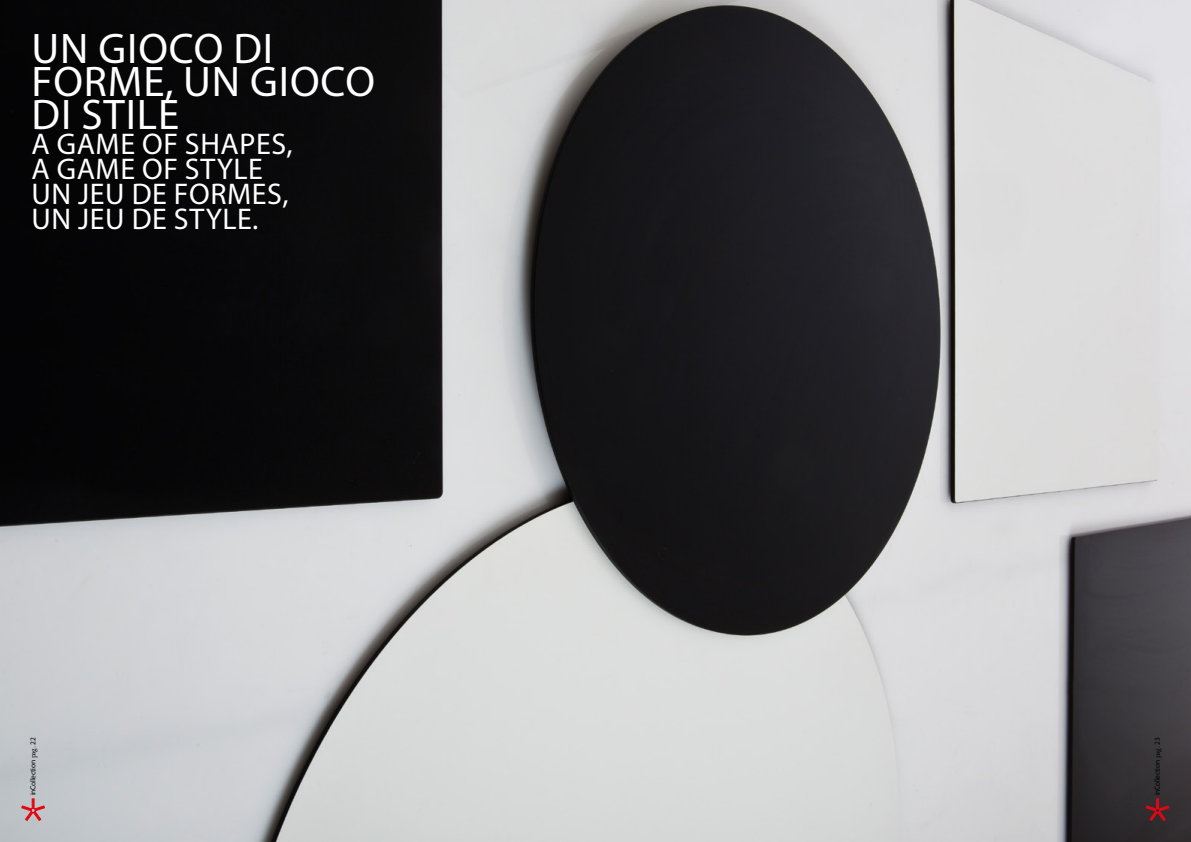
<style>
.page{position:relative;width:1191px;height:842px;background:#fff}
.page>*{position:absolute;margin:0;border:0;box-sizing:border-box;transform-origin:0 0}
.t1{font:43px/33px "Myriad Pro";letter-spacing:.02em;color:#fff}
.t2{font:30px/25px "Myriad Pro";letter-spacing:.02em;color:#fff}
.t3{font:7.5px "Myriad Pro";letter-spacing:-.025em;color:#000}
.s1{font-family:"Apollo MT Std"}
</style>
<div class="page">
<img style="left:0;top:0;width:1191px;height:842px">
<svg style="left:1146px;top:799px;width:23px;height:21px"></svg>
<svg style="left:22px;top:799px;width:23px;height:21px"></svg>
<h1 class="t1" style="left:32px;top:32px;width:345px">UN GIOCO DI<br>FORME, UN GIOCO<br>DI STILE</h1>
<p class="t2" style="left:31px;top:131px;width:263px">A GAME OF SHAPES,<br>A GAME OF STYLE<br>UN JEU DE FORMES,<br>UN JEU DE STYLE.</p>
<p class="t3" style="left:28px;top:795px;width:60px;rotate:-90deg">inCollection <span class="s1">pag.</span> 22</p>
<p class="t3" style="left:1152px;top:795px;width:60px;rotate:-90deg">inCollection <span class="s1">pag.</span> 23</p>
</div>
